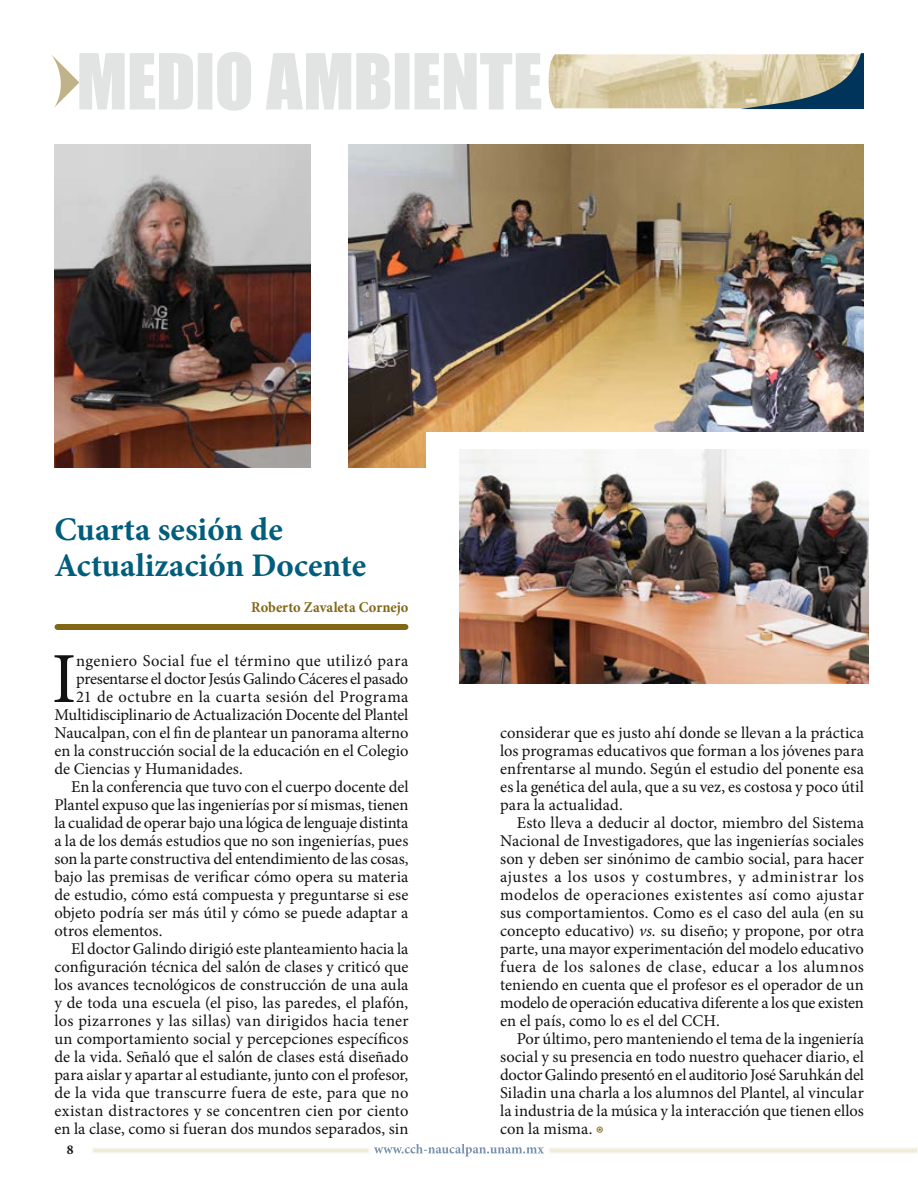
<style>
.page{position:relative;width:918px;height:1188px;background:#fff}
.page>*{position:absolute;margin:0;border:0;box-sizing:border-box;transform-origin:0 0}
.t1{font:71.85px "Minion Pro";color:#121212}
.t2{font:700 33px/36px "Minion Pro";letter-spacing:-.005em;color:#005d7c}
.t3{font:16.5px/18px "Minion Pro";color:#121212;text-align:justify}
.t4{font:16.5px "Minion Pro";letter-spacing:-.02em;color:#121212}
.t5{font:16.5px "Minion Pro";letter-spacing:.025em;color:#121212}
.t6{font:16.5px "Minion Pro";letter-spacing:.02em;color:#121212}
.t7{font:700 15px "Minion Pro";letter-spacing:.005em;color:#826816;scale:.96 1}
.t8{font:700 13.5px "Minion Pro";color:#121212}
.s1{font-style:italic}
.s2{font-weight:700;color:#826816}
</style>
<div class="page">
<img style="left:549px;top:54px;width:191px;height:54px">
<svg style="left:740px;top:53px;width:124px;height:56px;background:#9fa494"></svg>
<svg style="left:52px;top:52px;width:489px;height:59px"></svg>
<img style="left:349px;top:144px;width:515px;height:324px">
<div style="left:58px;top:624px;width:347px;height:6px;background:#826816"></div>
<div style="left:426px;top:432px;width:442px;height:180px;background:#fff"></div>
<img style="left:459px;top:450px;width:409px;height:234px">
<img style="left:54px;top:144px;width:256px;height:324px">
<svg style="left:92px;top:1148px;width:278px;height:5px"></svg>
<svg style="left:374px;top:1144px;width:170px;height:12px"></svg>
<svg style="left:549px;top:1147px;width:368px;height:7px"></svg>
<h2 class="t2" style="left:55px;top:511px;width:313px">Cuarta sesión de<br>Actualización Docente</h2>
<p class="t7" style="left:251px;top:597px;width:165px">Roberto Zavaleta Cornejo</p>
<h1 class="t1" style="left:52px;top:631px;width:26px">I</h1>
<p class="t5" style="left:76px;top:650px;width:334px">ngeniero Social fue el término que utilizó para</p>
<p class="t4" style="left:76px;top:668px;width:334px">presentarse el doctor Jesús Galindo Cáceres el pasado</p>
<p class="t6" style="left:76px;top:686px;width:334px">21 de octubre en la cuarta sesión del Programa</p>
<p class="t3" style="left:55px;top:706px;width:355px">Multidisciplinario de Actualización Docente del Plantel</p>
<p class="t3" style="left:55px;top:724px;width:355px">Naucalpan, con el fin de plantear un panorama alterno</p>
<p class="t3" style="left:55px;top:742px;width:355px">en la construcción social de la educación en el Colegio</p>
<p class="t3" style="left:55px;top:760px;width:190px">de Ciencias y Humanidades.</p>
<p class="t3" style="left:71px;top:778px;width:339px">En la conferencia que tuvo con el cuerpo docente del</p>
<p class="t3" style="left:55px;top:796px;width:355px">Plantel expuso que las ingenierías por sí mismas, tienen</p>
<p class="t4" style="left:55px;top:812px;width:355px">la cualidad de operar bajo una lógica de lenguaje distinta</p>
<p class="t3" style="left:55px;top:832px;width:355px">a la de los demás estudios que no son ingenierías, pues</p>
<p class="t3" style="left:55px;top:850px;width:355px">son la parte constructiva del entendimiento de las cosas,</p>
<p class="t3" style="left:55px;top:868px;width:355px">bajo las premisas de verificar cómo opera su materia</p>
<p class="t3" style="left:55px;top:886px;width:355px">de estudio, cómo está compuesta y preguntarse si ese</p>
<p class="t3" style="left:55px;top:904px;width:356px">objeto podría ser más útil y cómo se puede adaptar a</p>
<p class="t3" style="left:55px;top:922px;width:110px">otros elementos.</p>
<p class="t3" style="left:71px;top:940px;width:339px">El doctor Galindo dirigió este planteamiento hacia la</p>
<p class="t3" style="left:55px;top:958px;width:355px">configuración técnica del salón de clases y criticó que</p>
<p class="t3" style="left:55px;top:976px;width:356px">los avances tecnológicos de construcción de una aula</p>
<p class="t3" style="left:55px;top:994px;width:355px">y de toda una escuela (el piso, las paredes, el plafón,</p>
<p class="t3" style="left:55px;top:1012px;width:355px">los pizarrones y las sillas) van dirigidos hacia tener</p>
<p class="t3" style="left:55px;top:1030px;width:355px">un comportamiento social y percepciones específicos</p>
<p class="t3" style="left:55px;top:1048px;width:356px">de la vida. Señaló que el salón de clases está diseñado</p>
<p class="t3" style="left:55px;top:1066px;width:355px">para aislar y apartar al estudiante, junto con el profesor,</p>
<p class="t3" style="left:55px;top:1084px;width:355px">de la vida que transcurre fuera de este, para que no</p>
<p class="t3" style="left:55px;top:1102px;width:355px">existan distractores y se concentren cien por ciento</p>
<p class="t3" style="left:55px;top:1120px;width:355px">en la clase, como si fueran dos mundos separados, sin</p>
<p class="t8" style="left:67px;top:1140px;width:8px">8</p>
<p class="t3" style="left:500px;top:724px;width:365px">considerar que es justo ahí donde se llevan a la práctica los programas educativos que forman a los jóvenes para enfrentarse al mundo. Según el estudio del ponente esa es la genética del aula, que a su vez, es costosa y poco útil para la actualidad.</p>
<p class="t3" style="left:500px;top:814px;width:365px;text-indent:16px">Esto lleva a deducir al doctor, miembro del Sistema Nacional de Investigadores, que las ingenierías sociales son y deben ser sinónimo de cambio social, para hacer ajustes a los usos y costumbres, y administrar los modelos de operaciones existentes así como ajustar sus comportamientos. Como es el caso del aula (en su concepto educativo) <span class="s1">vs.</span> su diseño; y propone, por otra parte, una mayor experimentación del modelo educativo fuera de los salones de clase, educar a los alumnos teniendo en cuenta que el profesor es el operador de un modelo de operación educativa diferente a los que existen en el país, como lo es el del CCH.</p>
<p class="t3" style="left:500px;top:1030px;width:365px;text-indent:16px">Por último, pero manteniendo el tema de la ingeniería social y su presencia en todo nuestro quehacer diario, el doctor Galindo presentó en el auditorio José Saruhkán del Siladin una charla a los alumnos del Plantel, al vincular la industria de la música y la interacción que tienen ellos con la misma. <span class="s2">◉</span></p>
</div>
